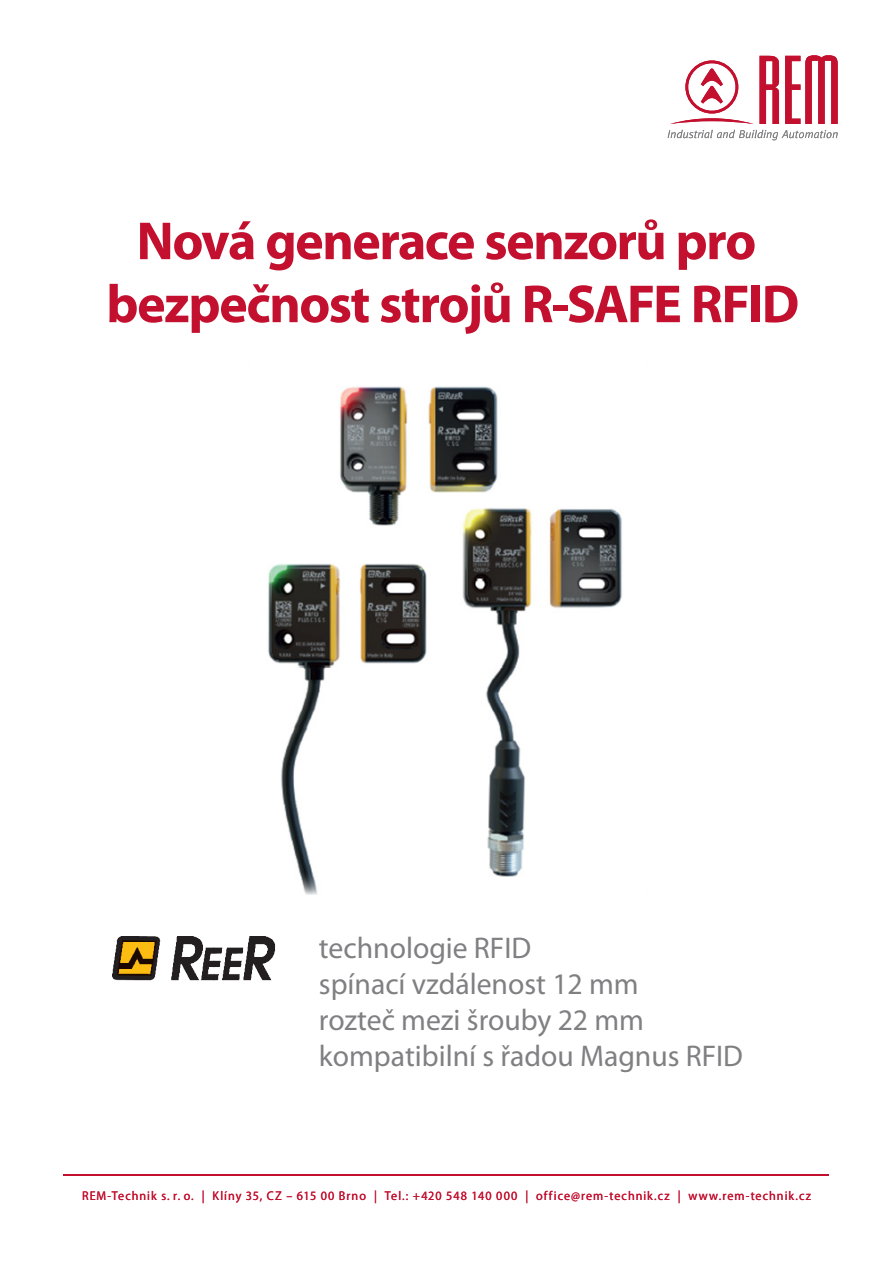
<style>
.page{position:relative;width:893px;height:1263px;background:#fff}
.page>*{position:absolute;margin:0;border:0;box-sizing:border-box;transform-origin:0 0}
.hlavní_nadpis{font:700 54px/63px "Myriad Pro";letter-spacing:-.03em;color:#c3102f;text-align:center}
.highlights_1__strana{font:30px "Myriad Pro";color:#808083}
.t1{font:12.75px "Myriad Pro";letter-spacing:.085em;color:#c3102f;scale:.95 1}
</style>
<div class="page">
<hr style="left:64px;top:1174px;width:765px;height:1px;background:#c3102f">
<img style="left:268px;top:386px;width:354px;height:509px">
<svg style="left:668px;top:130px;width:170px;height:10px"></svg>
<svg style="left:785px;top:55px;width:53px;height:69px"></svg>
<svg style="left:670px;top:56px;width:109px;height:68px"></svg>
<img style="left:112px;top:936px;width:164px;height:45px">
<p class="hlavní_nadpis" style="left:106px;top:208px;width:694px">Nová generace senzorů pro bezpečnost strojů R-SAFE RFID</p>
<p class="highlights_1__strana" style="left:319px;top:929px;width:214px">technologie RFID</p>
<p class="highlights_1__strana" style="left:319px;top:965px;width:321px">spínací vzdálenost 12 mm</p>
<p class="highlights_1__strana" style="left:319px;top:1001px;width:327px">rozteč mezi šrouby 22 mm</p>
<p class="highlights_1__strana" style="left:319px;top:1037px;width:426px">kompatibilní s řadou Magnus RFID</p>
<p class="t1" style="left:82px;top:1188px;width:131px">REM-Technik s. r. o. |</p>
<p class="t1" style="left:213px;top:1188px;width:174px">Klíny 35, CZ – 615 00 Brno |</p>
<p class="t1" style="left:385px;top:1188px;width:450px">Tel.: +420 548 140 000 | office@rem-technik.cz | www.rem-technik.cz</p>
</div>
